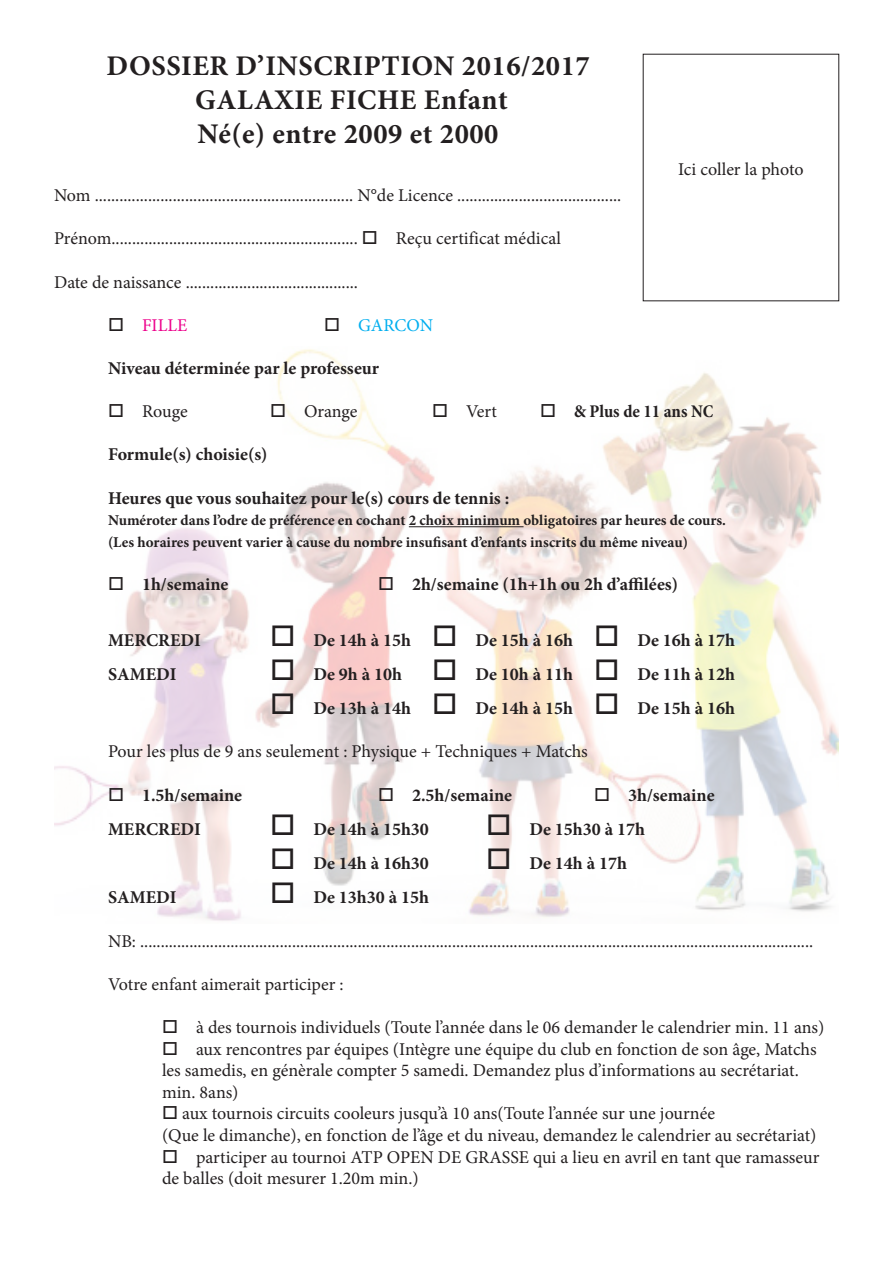
<style>
.page{position:relative;width:893px;height:1263px;background:#fff}
.page>*{position:absolute;margin:0;border:0;box-sizing:border-box;transform-origin:0 0}
.t1{font:700 28.5px "Minion Pro";letter-spacing:.02em;color:#231f20}
.t2{font:18px/21.6px "Minion Pro";color:#231f20}
.t3{font:700 18px "Minion Pro";color:#231f20}
.t4{font:700 condensed 18px "Minion Pro";letter-spacing:-.005em;color:#231f20}
.t5{font:18px "Minion Pro";color:#00aeef}
.t6{font:18px "Minion Pro";color:#ed028c}
.t7{font:700 15px "Minion Pro";color:#231f20}
.s1{color:#231f20}
</style>
<div class="page">
<img style="left:54px;top:349px;width:785px;height:572px">
<hr style="left:409px;top:526px;width:115px;height:1px;background:#231f20">
<p class="t1" style="left:106px;top:46px;width:485px">DOSSIER D’INSCRIPTION 2016/2017</p>
<p class="t1" style="left:195px;top:80px;width:314px">GALAXIE FICHE Enfant</p>
<p class="t1" style="left:198px;top:114px;width:302px">Né(e) entre 2009 et 2000</p>
<p class="t2" style="left:678px;top:159px;width:127px">Ici coller la photo</p>
<p class="t2" style="left:54px;top:185px;width:569px">Nom ............................................................... N°de Licence ........................................</p>
<p class="t2" style="left:54px;top:228px;width:508px">Prénom............................................................ □ Reçu certificat médical</p>
<p class="t2" style="left:54px;top:271px;width:306px">Date de naissance ..........................................</p>
<p class="t6" style="left:108px;top:313px;width:81px"><span class="s1">□</span> FILLE</p>
<p class="t5" style="left:324px;top:313px;width:111px"><span class="s1">□</span> GARCON</p>
<p class="t3" style="left:108px;top:356px;width:273px">Niveau déterminée par le professeur</p>
<p class="t2" style="left:108px;top:401px;width:81px">□ Rouge</p>
<p class="t2" style="left:270px;top:401px;width:89px">□ Orange</p>
<p class="t2" style="left:432px;top:401px;width:66px">□ Vert</p>
<p class="t4" style="left:540px;top:399px;width:175px">□ &amp; Plus de 11 ans NC</p>
<p class="t3" style="left:108px;top:442px;width:161px">Formule(s) choisie(s)</p>
<p class="t3" style="left:108px;top:485px;width:403px">Heures que vous souhaitez pour le(s) cours de tennis :</p>
<p class="t7" style="left:108px;top:510px;width:620px">Numéroter dans l’odre de préférence en cochant 2 choix minimum obligatoires par heures de cours.</p>
<p class="t7" style="left:108px;top:531px;width:581px">(Les horaires peuvent varier à cause du nombre insufisant d’enfants inscrits du même niveau)</p>
<p class="t3" style="left:108px;top:572px;width:122px">□ 1h/semaine</p>
<p class="t3" style="left:378px;top:572px;width:302px">□ 2h/semaine (1h+1h ou 2h d’affilées)</p>
<p class="t3" style="left:108px;top:627px;width:94px">MERCREDI</p>
<p class="t3" style="left:270px;top:627px;width:466px">□ De 14h à 15h □ De 15h à 16h □ De 16h à 17h</p>
<p class="t3" style="left:108px;top:662px;width:70px">SAMEDI</p>
<p class="t3" style="left:270px;top:662px;width:466px">□ De 9h à 10h □ De 10h à 11h □ De 11h à 12h</p>
<p class="t3" style="left:270px;top:696px;width:466px">□ De 13h à 14h □ De 14h à 15h □ De 15h à 16h</p>
<p class="t2" style="left:108px;top:741px;width:481px">Pour les plus de 9 ans seulement : Physique + Techniques + Matchs</p>
<p class="t3" style="left:108px;top:782px;width:136px">□ 1.5h/semaine</p>
<p class="t3" style="left:378px;top:782px;width:136px">□ 2.5h/semaine</p>
<p class="t3" style="left:594px;top:782px;width:122px">□ 3h/semaine</p>
<p class="t3" style="left:108px;top:816px;width:94px">MERCREDI</p>
<p class="t3" style="left:270px;top:816px;width:160px">□ De 14h à 15h30</p>
<p class="t3" style="left:486px;top:816px;width:160px">□ De 15h30 à 17h</p>
<p class="t3" style="left:270px;top:851px;width:160px">□ De 14h à 16h30</p>
<p class="t3" style="left:486px;top:851px;width:142px">□ De 14h à 17h</p>
<p class="t3" style="left:108px;top:885px;width:70px">SAMEDI</p>
<p class="t3" style="left:270px;top:885px;width:160px">□ De 13h30 à 15h</p>
<p class="t2" style="left:108px;top:930px;width:707px">NB: ....................................................................................................................................................................</p>
<p class="t2" style="left:108px;top:973px;width:237px">Votre enfant aimerait participer :</p>
<p class="t2" style="left:162px;top:1016px;width:664px">□ à des tournois individuels (Toute l’année dans le 06 demander le calendrier min. 11 ans)</p>
<p class="t2" style="left:162px;top:1038px;width:656px">□ aux rencontres par équipes (Intègre une équipe du club en fonction de son âge, Matchs les samedis, en génèrale compter 5 samedi. Demandez plus d’informations au secrétariat.</p>
<p class="t2" style="left:162px;top:1081px;width:78px">min. 8ans)</p>
<p class="t2" style="left:162px;top:1103px;width:555px">□ aux tournois circuits cooleurs jusqu’à 10 ans(Toute l’année sur une journée</p>
<p class="t2" style="left:162px;top:1124px;width:656px">(Que le dimanche), en fonction de l’âge et du niveau, demandez le calendrier au secrétariat)</p>
<p class="t2" style="left:162px;top:1146px;width:659px">□ participer au tournoi ATP OPEN DE GRASSE qui a lieu en avril en tant que ramasseur de balles (doit mesurer 1.20m min.)</p>
</div>
